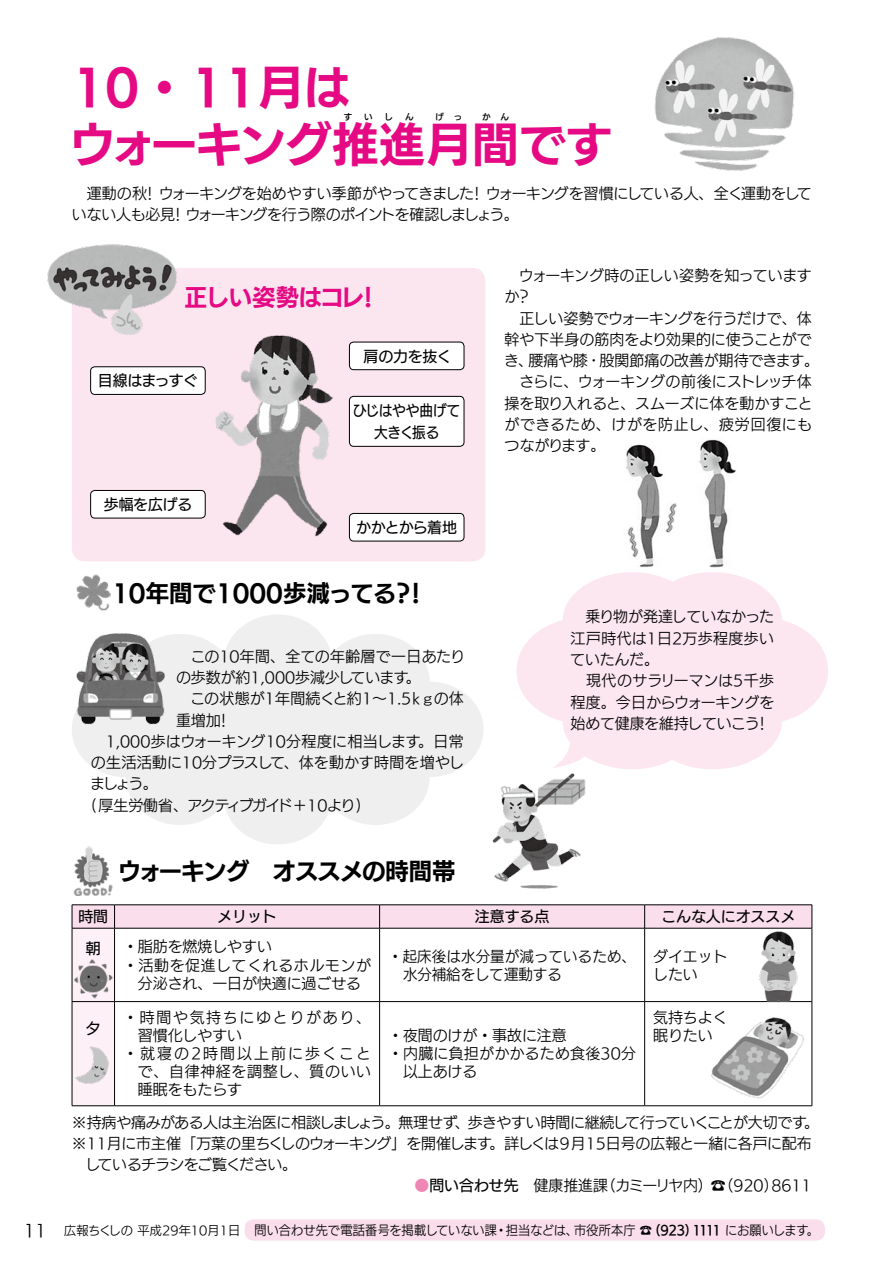
<style>
.page{position:relative;width:893px;height:1263px;background:#fff}
.page>*{position:absolute;margin:0;border:0;box-sizing:border-box;transform-origin:0 0}
.t1{font:46.8px/56.4px "UD Kakugo Large Pr 6 B";color:#e50a84}
.t2{font:23.4px "UD Kakugo Large Pr 6 B";color:#000}
.t3{font:23.4px "UD Kakugo Large Pr 6 B";letter-spacing:-.04em;color:#000}
.t4{font:23.4px "UD Kakugo Large Pr 6 B";letter-spacing:-.02em;color:#e50a84}
.t5{font:14.85px/21.3px "UD Kakugo Large Pr 6 R";color:#000}
.t6{font:14.85px/21.3px "UD Kakugo Large Pr 6 R";letter-spacing:-.03em;color:#000}
.t7{font:14.85px "UD Kakugo Large Pr 6 R";letter-spacing:-.025em;color:#000}
.t8{font:14.85px "UD Kakugo Large Pr 6 M";letter-spacing:-.01em;color:#000}
.t9{font:14.85px "UD Kakugo Large Pr 6 R";letter-spacing:-.065em;color:#000}
.t10{font:14.85px "UD Kakugo Large Pr 6 R";letter-spacing:.025em;color:#000}
.t11{font:14.85px "UD Kakugo Large Pr 6 R";letter-spacing:.02em;color:#000}
.t12{font:14.85px "UD Kakugo Large Pr 6 R";letter-spacing:.045em;color:#000}
.t13{font:14.85px "UD Kakugo Large Pr 6 R";letter-spacing:-.05em;color:#000}
.t14{font:14.85px "UD Kakugo Large Pr 6 R";letter-spacing:.12em;color:#000}
.t15{font:14.85px "UD Kakugo Large Pr 6 R";letter-spacing:.14em;color:#000}
.t16{font:14.85px "UD Kakugo Large Pr 6 R";letter-spacing:.05em;color:#000}
.t17{font:14.85px/21.3px "UD Kakugo Large Pr 6 M";letter-spacing:-.01em;color:#000;text-align:center;scale:.92 1}
.t18{font:14.85px "UD Kakugo Large Pr 6 M";letter-spacing:-.055em;color:#000}
.t19{font:14.85px "UD Kakugo Large Pr 6 M";letter-spacing:-.04em;color:#000}
.t20{font:12.75px "UD Kakugo Large Pr 6 R";color:#000;scale:.95 1}
.t21{font:8.55px "UD Kakugo Large Pr 6 DB";color:#000}
.s1{font-family:"UD Kakugo Large Pr 6 M";color:#ee87b4}
.s2{font-family:"UD Kakugo Large Pr 6 M"}
.s3{font-size:16.95px}
.s4{font-size:12.15px}
.s5{font-family:"UD Kakugo Large Pr 6 DB"}
</style>
<div class="page">
<div style="left:245px;top:1219px;width:580px;height:21px;background:#fadeeb;border-radius:9px"></div>
<div style="left:72px;top:268px;width:413px;height:293px;background:#fbe6ef;border-radius:13px"></div>
<svg style="left:72px;top:615px;width:411px;height:229px;fill:#efefef"></svg>
<svg style="left:516px;top:572px;width:312px;height:197px;fill:#fce7f0"></svg>
<img style="left:654px;top:37px;width:141px;height:134px">
<img style="left:47px;top:244px;width:130px;height:91px">
<img style="left:215px;top:335px;width:118px;height:202px">
<img style="left:76px;top:574px;width:34px;height:37px">
<img style="left:73px;top:846px;width:40px;height:49px">
<div style="left:91px;top:367px;width:114px;height:27px;background:#fff;border-radius:4px"></div>
<div style="left:90px;top:367px;width:115px;height:28px;border:1px solid #000;border-radius:4px"></div>
<div style="left:91px;top:490px;width:114px;height:28px;background:#fff;border-radius:4px"></div>
<div style="left:90px;top:490px;width:115px;height:28px;border:1px solid #000;border-radius:4px"></div>
<div style="left:349px;top:342px;width:115px;height:28px;background:#fff;border-radius:4px"></div>
<div style="left:349px;top:342px;width:115px;height:28px;border:1px solid #000;border-radius:4px"></div>
<div style="left:349px;top:513px;width:115px;height:28px;background:#fff;border-radius:4px"></div>
<div style="left:349px;top:513px;width:115px;height:28px;border:1px solid #000;border-radius:4px"></div>
<div style="left:349px;top:396px;width:115px;height:50px;background:#fff;border-radius:4px"></div>
<div style="left:349px;top:396px;width:115px;height:50px;border:1px solid #000;border-radius:4px"></div>
<img style="left:72px;top:629px;width:97px;height:97px">
<img style="left:625px;top:439px;width:111px;height:129px">
<img style="left:625px;top:525px;width:16px;height:35px">
<img style="left:661px;top:501px;width:17px;height:34px">
<img style="left:492px;top:773px;width:94px;height:116px">
<hr style="left:72px;top:904px;width:43px;height:1px;background:#000">
<hr style="left:115px;top:904px;width:265px;height:1px;background:#000">
<hr style="left:380px;top:904px;width:265px;height:1px;background:#000">
<hr style="left:645px;top:904px;width:167px;height:1px;background:#000">
<svg style="left:72px;top:905px;width:741px;height:201px"></svg>
<hr style="left:114px;top:928px;width:1px;height:73px;background:#000">
<hr style="left:379px;top:928px;width:1px;height:73px;background:#000">
<hr style="left:644px;top:928px;width:1px;height:73px;background:#000">
<hr style="left:812px;top:928px;width:1px;height:73px;background:#000">
<hr style="left:114px;top:1002px;width:1px;height:103px;background:#000">
<hr style="left:379px;top:1002px;width:1px;height:103px;background:#000">
<hr style="left:644px;top:1002px;width:1px;height:103px;background:#000">
<hr style="left:812px;top:1002px;width:1px;height:103px;background:#000">
<img style="left:751px;top:930px;width:55px;height:71px">
<img style="left:710px;top:1017px;width:93px;height:83px">
<img style="left:71px;top:1044px;width:47px;height:46px">
<img style="left:71px;top:955px;width:48px;height:49px">
<h1 class="t1" style="left:69px;top:61px;width:545px">10・11月は<br>ウォーキング推進月間です</h1>
<p class="t21" style="left:344px;top:112px;width:10px">す</p>
<p class="t21" style="left:364px;top:112px;width:10px">い</p>
<p class="t21" style="left:385px;top:112px;width:10px">し</p>
<p class="t21" style="left:405px;top:112px;width:10px">ん</p>
<p class="t21" style="left:435px;top:112px;width:28px">げ っ</p>
<p class="t21" style="left:482px;top:112px;width:28px">か ん</p>
<p class="t6" style="left:72px;top:183px;width:742px">　運動の秋！ ウォーキングを始めやすい季節がやってきました！ ウォーキングを習慣にしている人、全く運動をしていない人も必見！ ウォーキングを行う際のポイントを確認しましょう。</p>
<h2 class="t4" style="left:184px;top:284px;width:197px">正しい姿勢はコレ！</h2>
<p class="t18" style="left:98px;top:372px;width:101px">目線はまっすぐ</p>
<p class="t8" style="left:104px;top:496px;width:90px">歩幅を広げる</p>
<p class="t8" style="left:363px;top:348px;width:90px">肩の力を抜く</p>
<p class="t17" style="left:353px;top:401px;width:119px">ひじはやや曲げて大きく振る</p>
<p class="t19" style="left:356px;top:519px;width:102px">かかとから着地</p>
<h2 class="t2" style="left:112px;top:580px;width:317px">10年間で1000歩減ってる？！</h2>
<p class="t10" style="left:176px;top:648px;width:290px">　この10年間、全ての年齢層で一日あたり</p>
<p class="t5" style="left:176px;top:667px;width:246px">の歩数が約1,000歩減少しています。</p>
<p class="t5" style="left:176px;top:688px;width:289px">　この状態が1年間続くと約1～1.5ｋｇの体</p>
<p class="t5" style="left:176px;top:710px;width:57px">重増加！</p>
<p class="t5" style="left:91px;top:731px;width:374px">　1,000歩はウォーキング10分程度に相当します。日常</p>
<p class="t5" style="left:91px;top:752px;width:375px">の生活活動に10分プラスして、体を動かす時間を増やし</p>
<p class="t5" style="left:90px;top:774px;width:69px">ましょう。</p>
<p class="t9" style="left:91px;top:797px;width:273px">(厚生労働省、アクティブガイド＋10より)</p>
<h2 class="t3" style="left:118px;top:858px;width:339px">ウォーキング　オススメの時間帯</h2>
<p class="t5" style="left:504px;top:265px;width:317px">　ウォーキング時の正しい姿勢を知っていますか？<br>　正しい姿勢でウォーキングを行うだけで、体幹や下半身の筋肉をより効果的に使うことができ、腰痛や膝･股関節痛の改善が期待できます。　さらに、ウォーキングの前後にストレッチ体操を取り入れると、スムーズに体を動かすことができるため、けがを防止し、疲労回復にもつながります。</p>
<p class="t5" style="left:571px;top:607px;width:205px">　乗り物が発達していなかった江戸時代は1日2万歩程度歩いていたんだ。<br>　現代のサラリーマンは5千歩程度。今日からウォーキングを始めて健康を維持していこう！</p>
<p class="t8" style="left:78px;top:908px;width:31px">時間</p>
<p class="t8" style="left:217px;top:908px;width:61px">メリット</p>
<p class="t8" style="left:475px;top:908px;width:76px">注意する点</p>
<p class="t8" style="left:661px;top:908px;width:135px">こんな人にオススメ</p>
<p class="t8" style="left:86px;top:940px;width:16px">朝</p>
<p class="t5" style="left:123px;top:937px;width:150px">・脂肪を燃焼しやすい</p>
<p class="t12" style="left:123px;top:957px;width:249px">・活動を促進してくれるホルモンが</p>
<p class="t5" style="left:138px;top:973px;width:225px">分泌され、一日が快適に過ごせる</p>
<p class="t5" style="left:403px;top:947px;width:235px;line-height:18px;text-indent:-15px">・起床後は水分量が減っているため、水分補給をして運動する</p>
<p class="t5" style="left:653px;top:947px;width:76px;line-height:18px">ダイエットしたい</p>
<p class="t8" style="left:86px;top:1020px;width:16px">夕</p>
<p class="t14" style="left:123px;top:1009px;width:250px">・時間や気持ちにゆとりがあり、</p>
<p class="t5" style="left:138px;top:1025px;width:106px">習慣化しやすい</p>
<p class="t15" style="left:123px;top:1045px;width:250px">・就寝の2時間以上前に歩くこと</p>
<p class="t16" style="left:138px;top:1063px;width:235px">で、自律神経を調整し、質のいい</p>
<p class="t5" style="left:138px;top:1080px;width:106px">睡眠をもたらす</p>
<p class="t5" style="left:388px;top:1025px;width:180px">・夜間のけが・事故に注意</p>
<p class="t11" style="left:388px;top:1045px;width:250px">・内臓に負担がかかるため食後30分</p>
<p class="t5" style="left:403px;top:1061px;width:76px">以上あける</p>
<p class="t5" style="left:653px;top:1009px;width:76px;line-height:18px">気持ちよく眠りたい</p>
<p class="t7" style="left:72px;top:1114px;width:749px">※持病や痛みがある人は主治医に相談しましょう。無理せず、歩きやすい時間に継続して行っていくことが大切です。</p>
<p class="t5" style="left:72px;top:1133px;width:741px">※11月に市主催「万葉の里ちくしのウォーキング」を開催します。詳しくは９月15日号の広報と一緒に各戸に配布</p>
<p class="t13" style="left:86px;top:1156px;width:213px">しているチラシをご覧ください。</p>
<p class="t5" style="left:415px;top:1176px;width:399px"><span class="s1">⃝</span><span class="s2">問い合わせ先</span>　健康推進課（カミーリヤ内）☎︎（920）8611</p>
<p class="t20" style="left:24px;top:1223px;width:839px"><span class="s3">11</span> <span class="s4">広報ちくしの 平成29年10月1日</span> 問い合わせ先で電話番号を掲載していない課・担当などは、市役所本庁 <span class="s5">☎（923）1111</span> にお願いします。</p>
</div>
